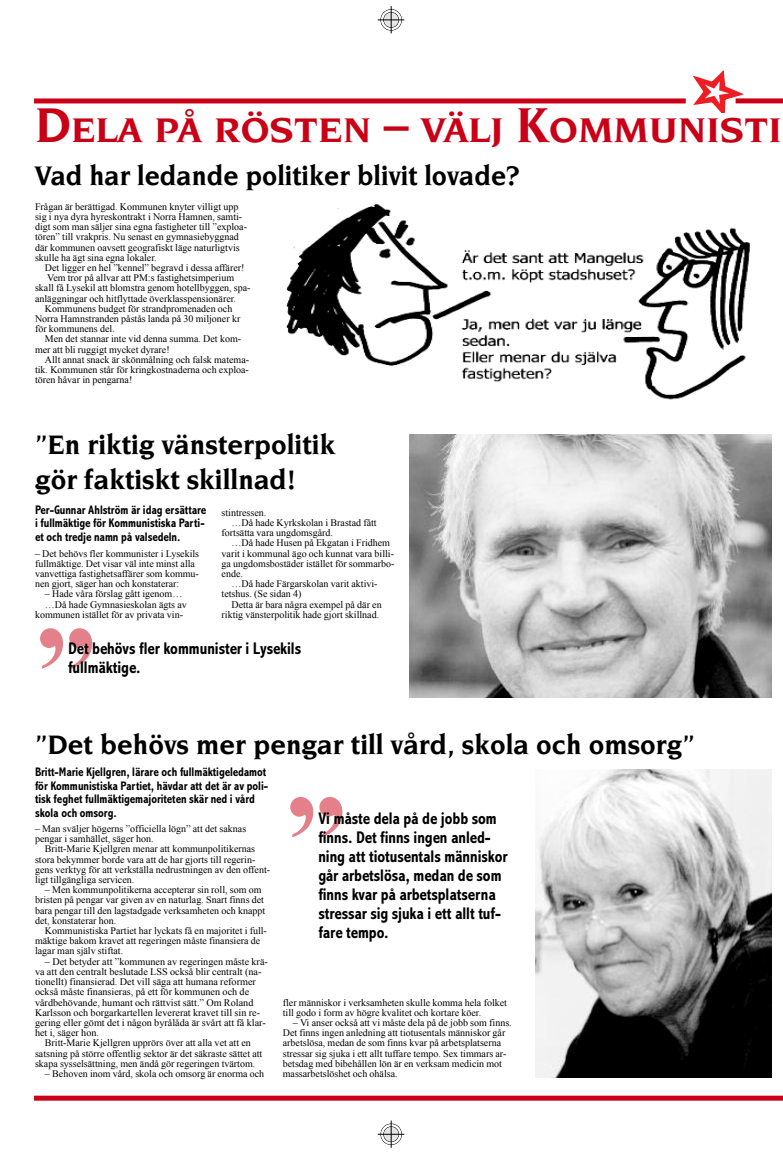
<style>
.page{position:relative;width:783px;height:1161px;background:#fff}
.page>*{position:absolute;margin:0;border:0;box-sizing:border-box;transform-origin:0 0}
.t1{font:700 124px "Times New Roman";color:#e4808a}
.t2{font:700 37.1px "Novarese Std";color:#ca0016;scale:1.07 1}
.t3{font:700 29px/35px "Novarese Std";color:#000}
.t4{font:700 29px "Novarese Std";color:#000;scale:.94 1}
.t5{font:700 condensed 17px/19px "Abadi MT Std";color:#000}
.t6{font:700 condensed 12.5px/13.5px "Abadi MT Std";color:#000}
.t7{font:10px/10.2px "Times New Roman";color:#000}
.s1{font-size:53px}
</style>
<div class="page">
<svg style="left:377px;top:6px;width:27px;height:27px"></svg>
<svg style="left:377px;top:1120px;width:27px;height:28px"></svg>
<img style="left:286px;top:204px;width:464px;height:196px">
<img style="left:409px;top:434px;width:362px;height:264px">
<img style="left:535px;top:770px;width:236px;height:307px">
<div style="left:34px;top:1095px;width:748px;height:5px;background:#ca0016"></div>
<div style="left:34px;top:98px;width:651px;height:5px;background:#ca0016"></div>
<div style="left:735px;top:98px;width:47px;height:5px;background:#ca0016"></div>
<svg style="left:735px;top:98px;width:8px;height:6px"></svg>
<h2 class="t2" style="left:35px;top:115px;width:699px"><span class="s1">D</span>ELA PÅ RÖSTEN <span class="s1">–</span> VÄLJ <span class="s1">K</span>OMMUNISTI</h2>
<h3 class="t4" style="left:35px;top:164px;width:517px">Vad har ledande politiker blivit lovade?</h3>
<p class="t7" style="left:35px;top:201px;width:213px">Frågan är berättigad. Kommunen knyter villigt upp sig i nya dyra hyreskontrakt i Norra Hamnen, samti&shy;digt som man säljer sina egna fastigheter till ”exploa&shy;tören” till vrakpris. Nu senast en gymnasiebyggnad där kommunen oavsett geografiskt läge naturligtvis skulle ha ägt sina egna lokaler.</p>
<p class="t7" style="left:45px;top:262px;width:201px">Det ligger en hel ”kennel” begravd i dessa affärer!</p>
<p class="t7" style="left:47px;top:273px;width:188px">Vem tror på allvar att PM:s fastighetsimperium</p>
<p class="t7" style="left:35px;top:283px;width:217px">skall få Lysekil att blomstra genom hotellbyggen, spa-</p>
<p class="t7" style="left:35px;top:293px;width:202px">anläggningar och hitflyttade överklasspensionärer.</p>
<p class="t7" style="left:45px;top:303px;width:189px">Kommunens budget för strandpromenaden och</p>
<p class="t7" style="left:35px;top:313px;width:207px">Norra Hamnstranden påstås landa på 30 miljoner kr</p>
<p class="t7" style="left:35px;top:324px;width:81px">för kommunens del.</p>
<p class="t7" style="left:45px;top:334px;width:198px">Men det stannar inte vid denna summa. Det kom-</p>
<p class="t7" style="left:35px;top:344px;width:136px">mer att bli ruggigt mycket dyrare!</p>
<p class="t7" style="left:45px;top:354px;width:206px">Allt annat snack är skönmålning och falsk matema-</p>
<p class="t7" style="left:35px;top:364px;width:215px">tik. Kommunen står för kringkostnaderna och exploa-</p>
<p class="t7" style="left:35px;top:375px;width:99px">tören håvar in pengarna!</p>
<h3 class="t3" style="left:35px;top:428px;width:302px">”En riktig vänsterpolitik gör faktiskt skillnad!</h3>
<p class="t6" style="left:35px;top:504px;width:173px">Per-Gunnar Ahlström är idag ersättare i fullmäktige för Kommunistiska Parti&shy;et och tredje namn på valsedeln.</p>
<p class="t7" style="left:35px;top:548px;width:166px">– Det behövs fler kommunister i Lysekils fullmäktige. Det visar väl inte minst alla vanvettiga fastighetsaffärer som kommu&shy;nen gjort, säger han och konstaterar:</p>
<p class="t7" style="left:45px;top:589px;width:139px">– Hade våra förslag gått igenom…</p>
<p class="t7" style="left:45px;top:599px;width:143px">…Då hade Gymnasieskolan ägts av</p>
<p class="t7" style="left:35px;top:609px;width:149px">kommunen istället för av privata vin-</p>
<p class="t7" style="left:221px;top:507px;width:46px">stintressen.</p>
<p class="t7" style="left:231px;top:517px;width:147px">…Då hade Kyrkskolan i Brastad fått</p>
<p class="t7" style="left:221px;top:528px;width:113px">fortsätta vara ungdomsgård.</p>
<p class="t7" style="left:231px;top:538px;width:160px">…Då hade Husen på Ekgatan i Fridhem</p>
<p class="t7" style="left:221px;top:548px;width:174px">varit i kommunal ägo och kunnat vara billi-</p>
<p class="t7" style="left:221px;top:558px;width:174px">ga ungdomsbostäder istället för sommarbo-</p>
<p class="t7" style="left:221px;top:568px;width:23px">ende.</p>
<p class="t7" style="left:231px;top:579px;width:147px">…Då hade Färgarskolan varit aktivi-</p>
<p class="t7" style="left:221px;top:589px;width:81px">tetshus. (Se sidan 4)</p>
<p class="t7" style="left:231px;top:599px;width:152px">Detta är bara några exempel på där en</p>
<p class="t7" style="left:221px;top:609px;width:159px">riktig vänsterpolitik hade gjort skillnad.</p>
<h1 class="t1" style="left:35px;top:602px;width:63px">”</h1>
<h3 class="t5" style="left:68px;top:640px;width:234px">Det behövs fler kommunister i Lysekils fullmäktige.</h3>
<h3 class="t3" style="left:35px;top:729px;width:661px">”Det behövs mer pengar till vård, skola och omsorg”</h3>
<p class="t6" style="left:35px;top:766px;width:234px">Britt-Marie Kjellgren, lärare och fullmäktigeledamot för Kommunistiska Partiet, hävdar att det är av poli&shy;tisk feghet fullmäktigemajoriteten skär ned i vård skola och omsorg.</p>
<p class="t7" style="left:35px;top:823px;width:213px">– Man sväljer högerns ”officiella lögn” att det saknas pengar i samhället, säger hon.</p>
<p class="t7" style="left:35px;top:844px;width:236px;text-indent:10px">Britt-Marie Kjellgren menar att kommunpolitikernas stora bekymmer borde vara att de har gjorts till regerin&shy;gens verktyg för att verkställa nedrustningen av den offent&shy;ligt tillgängliga servicen.</p>
<p class="t7" style="left:35px;top:885px;width:232px;text-indent:10px">– Men kommunpolitikerna accepterar sin roll, som om bristen på pengar var given av en naturlag. Snart finns det bara pengar till den lagstadgade verksamheten och knappt det, konstaterar hon.</p>
<p class="t7" style="left:35px;top:925px;width:233px;text-indent:10px">Kommunistiska Partiet har lyckats få en majoritet i full&shy;mäktige bakom kravet att regeringen måste finansiera de lagar man själv stiftat.</p>
<p class="t7" style="left:45px;top:956px;width:224px">– Det betyder att ”kommunen av regeringen måste krä-</p>
<p class="t7" style="left:35px;top:966px;width:228px">va att den centralt beslutade LSS också blir centralt (na-</p>
<p class="t7" style="left:35px;top:976px;width:222px">tionellt) finansierad. Det vill säga att humana reformer</p>
<p class="t7" style="left:35px;top:987px;width:216px">också måste finansieras, på ett för kommunen och de</p>
<p class="t7" style="left:35px;top:997px;width:220px">vårdbehövande, humant och rättvist sätt.” Om Roland</p>
<p class="t7" style="left:35px;top:1007px;width:226px">Karlsson och borgarkartellen levererat kravet till sin re-</p>
<p class="t7" style="left:35px;top:1017px;width:232px">gering eller gömt det i någon byrålåda är svårt att få klar-</p>
<p class="t7" style="left:35px;top:1027px;width:66px">het i, säger hon.</p>
<p class="t7" style="left:45px;top:1038px;width:207px">Britt-Marie Kjellgren upprörs över att alla vet att en</p>
<p class="t7" style="left:35px;top:1048px;width:229px">satsning på större offentlig sektor är det säkraste sättet att</p>
<p class="t7" style="left:35px;top:1058px;width:222px">skapa sysselsättning, men ändå gör regeringen tvärtom.</p>
<p class="t7" style="left:45px;top:1068px;width:221px">– Behoven inom vård, skola och omsorg är enorma och</p>
<h1 class="t1" style="left:285px;top:770px;width:63px">”</h1>
<h3 class="t5" style="left:318px;top:810px;width:190px">Vi måste dela på de jobb som finns. Det finns ingen anled&shy;ning att tiotusentals människor går arbetslösa, medan de som finns kvar på arbetsplatserna stressar sig sjuka i ett allt tuf&shy;fare tempo.</h3>
<p class="t7" style="left:283px;top:997px;width:226px">fler människor i verksamheten skulle komma hela folket till godo i form av högre kvalitet och kortare köer.</p>
<p class="t7" style="left:283px;top:1017px;width:230px;text-indent:10px">– Vi anser också att vi måste dela på de jobb som finns.<br>Det finns ingen anledning att tiotusentals människor går arbetslösa, medan de som finns kvar på arbetsplatserna stressar sig sjuka i ett allt tuffare tempo. Sex timmars ar&shy;betsdag med bibehållen lön är en verksam medicin mot massarbetslöshet och ohälsa.</p>
</div>
